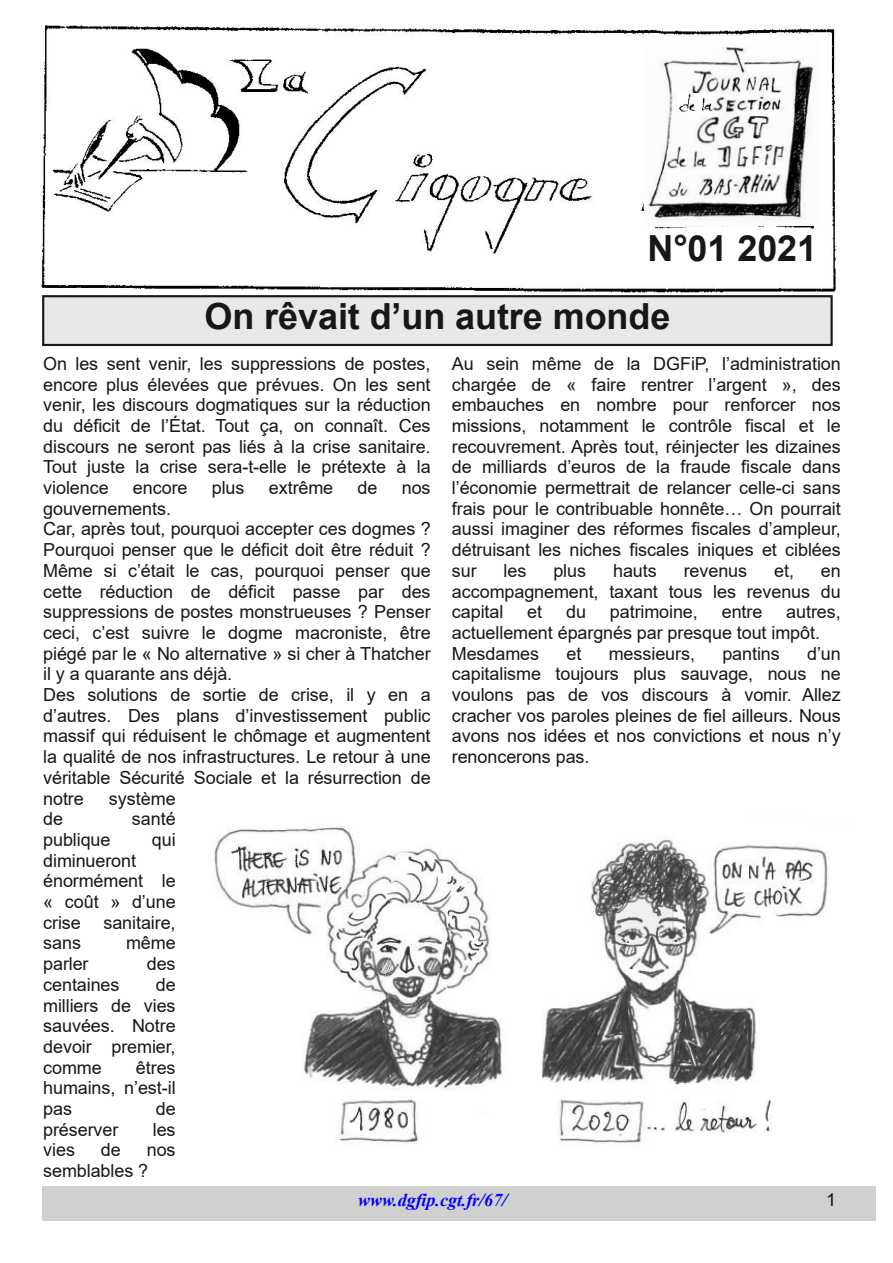
<style>
.page{position:relative;width:893px;height:1263px;background:#fff}
.page>*{position:absolute;margin:0;border:0;box-sizing:border-box;transform-origin:0 0}
.t1{font:700 36px "Arial";color:#181715}
.t2{font:18px/20.7px "Arial";letter-spacing:-.005em;color:#181715;text-align:justify}
.t3{font:italic 700 18px "Times New Roman";color:#00f}
</style>
<div class="page">
<div style="left:42px;top:1186px;width:834px;height:34px;background:#d0d0d0"></div>
<img style="left:41px;top:25px;width:795px;height:268px">
<img style="left:643px;top:41px;width:177px;height:186px">
<img style="left:677px;top:93px;width:36px;height:20px">
<div style="left:43px;top:296px;width:789px;height:49px;background:#e8e8e8"></div>
<div style="left:42px;top:295px;width:791px;height:51px;border:2px solid #181715"></div>
<img style="left:214px;top:826px;width:614px;height:318px">
<h1 class="t1" style="left:647px;top:229px;width:171px">N°01 2021</h1>
<h1 class="t1" style="left:205px;top:297px;width:467px">On rêvait d’un autre monde</h1>
<p class="t2" style="left:43px;top:353px;width:389px">On les sent venir, les suppressions de postes, encore plus élevées que prévues. On les sent venir, les discours dogmatiques sur la réduction du déficit de l’État. Tout ça, on connaît. Ces discours ne seront pas liés à la crise sanitaire.<br>Tout juste la crise sera-t-elle le prétexte à la violence</p>
<p class="t2" style="left:133px;top:477px;width:56px">encore</p>
<p class="t2" style="left:212px;top:477px;width:34px">plus</p>
<p class="t2" style="left:269px;top:477px;width:66px">extrême</p>
<p class="t2" style="left:358px;top:477px;width:21px">de</p>
<p class="t2" style="left:402px;top:477px;width:30px">nos</p>
<p class="t2" style="left:43px;top:498px;width:389px;text-align:left">gouvernements.<br>Car, après tout, pourquoi accepter ces dogmes ?<br>Pourquoi penser que le déficit doit être réduit ?<br>Même si c’était le cas, pourquoi penser que cette réduction de déficit passe par des suppressions de postes monstrueuses ? Penser ceci, c’est suivre le dogme macroniste, être piégé par le « No alternative » si cher à Thatcher il y a quarante ans déjà.<br>Des solutions de sortie de crise, il y en a d’autres. Des plans d’investissement public massif qui réduisent le chômage et augmentent la qualité de nos infrastructures. Le retour à une véritable Sécurité Sociale et la résurrection de notre</p>
<p class="t2" style="left:109px;top:788px;width:68px">système</p>
<p class="t2" style="left:43px;top:809px;width:21px">de</p>
<p class="t2" style="left:132px;top:809px;width:45px">santé</p>
<p class="t2" style="left:43px;top:829px;width:69px">publique</p>
<p class="t2" style="left:152px;top:829px;width:25px">qui</p>
<p class="t2" style="left:43px;top:850px;width:134px;text-align:left">diminueront énormément le « coût » d’une crise sanitaire, sans</p>
<p class="t2" style="left:126px;top:933px;width:51px">même</p>
<p class="t2" style="left:43px;top:953px;width:47px">parler</p>
<p class="t2" style="left:147px;top:953px;width:30px">des</p>
<p class="t2" style="left:43px;top:974px;width:78px">centaines</p>
<p class="t2" style="left:43px;top:974px;width:134px;text-indent:113px">de milliers de vies sauvées. Notre devoir premier, comme</p>
<p class="t2" style="left:43px;top:1057px;width:134px;text-indent:93px">êtres humains, n’est-il pas</p>
<p class="t2" style="left:156px;top:1098px;width:21px">de</p>
<p class="t2" style="left:43px;top:1119px;width:77px">préserver</p>
<p class="t2" style="left:153px;top:1119px;width:24px">les</p>
<p class="t2" style="left:43px;top:1140px;width:33px">vies</p>
<p class="t2" style="left:101px;top:1140px;width:21px">de</p>
<p class="t2" style="left:43px;top:1140px;width:134px;text-indent:104px">nos semblables ?</p>
<p class="t2" style="left:452px;top:353px;width:390px">Au sein même de la DGFiP, l’administration chargée de « faire rentrer l’argent », des embauches en nombre pour renforcer nos missions, notamment le contrôle fiscal et le recouvrement. Après tout, réinjecter les dizaines de milliards d’euros de la fraude fiscale dans l’économie permettrait de relancer celle-ci sans frais pour le contribuable honnête… On pourrait aussi imaginer des réformes fiscales d’ampleur, détruisant les niches fiscales iniques et ciblées sur</p>
<p class="t2" style="left:504px;top:560px;width:24px">les</p>
<p class="t2" style="left:553px;top:560px;width:34px">plus</p>
<p class="t2" style="left:613px;top:560px;width:45px">hauts</p>
<p class="t2" style="left:684px;top:560px;width:65px">revenus</p>
<p class="t2" style="left:774px;top:560px;width:21px">et,</p>
<p class="t2" style="left:452px;top:560px;width:390px;text-indent:369px">en accompagnement, taxant tous les revenus du capital</p>
<p class="t2" style="left:527px;top:602px;width:16px">et</p>
<p class="t2" style="left:566px;top:602px;width:21px">du</p>
<p class="t2" style="left:610px;top:602px;width:89px">patrimoine,</p>
<p class="t2" style="left:722px;top:602px;width:42px">entre</p>
<p class="t2" style="left:452px;top:602px;width:390px;text-align:left;text-indent:334px">autres, actuellement épargnés par presque tout impôt.<br>Mesdames</p>
<p class="t2" style="left:452px;top:643px;width:390px;text-indent:355px">d’un capitalisme toujours plus sauvage, nous ne voulons pas de vos discours à vomir. Allez cracher vos paroles pleines de fiel ailleurs. Nous avons nos idées et nos convictions et nous n’y renoncerons pas.</p>
<p class="t2" style="left:567px;top:643px;width:16px">et</p>
<p class="t2" style="left:609px;top:643px;width:88px">messieurs,</p>
<p class="t2" style="left:722px;top:643px;width:59px">pantins</p>
<p class="t3" style="left:358px;top:1189px;width:151px">www.dgfip.cgt.fr/67/</p>
<p class="t2" style="left:826px;top:1190px;width:12px">1</p>
</div>
